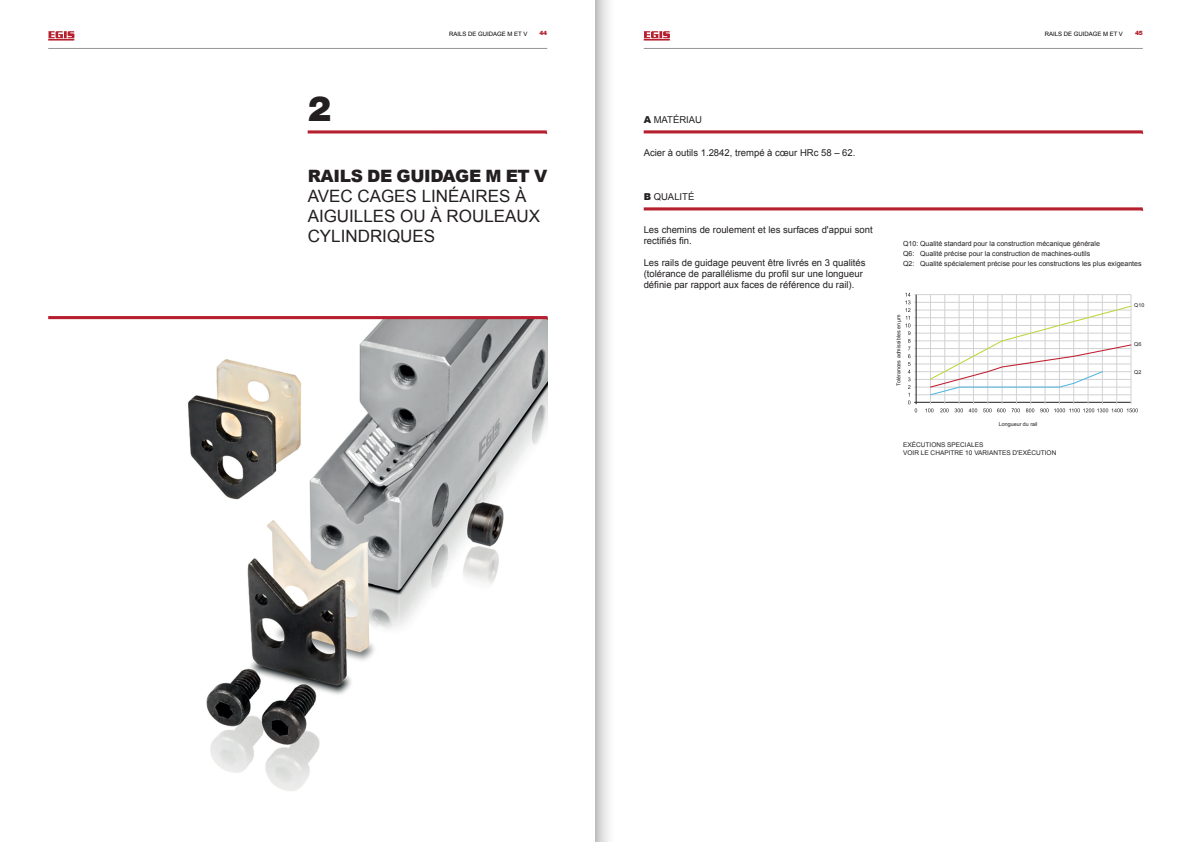
<style>
.page{position:relative;width:1191px;height:842px;background:#fff}
.page>*{position:absolute;margin:0;border:0;box-sizing:border-box;transform-origin:0 0}
.t1{font:900 35px "Helvetica Neue LT Std";color:#231f20}
.t2{font:17px/20px "Arial";color:#231f20}
.t3{font:900 17px "Arial";letter-spacing:-.02em;color:#231f20}
.t4{font:9.5px/11px "Arial";color:#231f20}
.t5{font:7px/10px "Arial";color:#231f20}
.t6{font:6.5px/8px "Arial";color:#231f20}
.t7{font:6px "Arial";color:#000}
.t8{font:900 6px "Helvetica Neue LT Std";color:#b61f2d}
.t9{font:5.3px "Arial";color:#231f20}
.s1{font-weight:900}
</style>
<div class="page">
<img style="left:188px;top:320px;width:359px;height:471px">
<hr style="left:914px;top:317px;width:217px;height:1px;background:#d1d2d4">
<hr style="left:914px;top:325px;width:217px;height:1px;background:#d1d2d4">
<hr style="left:914px;top:302px;width:217px;height:1px;background:#d1d2d4">
<hr style="left:914px;top:294px;width:217px;height:1px;background:#d1d2d4">
<hr style="left:914px;top:310px;width:217px;height:1px;background:#d1d2d4">
<hr style="left:914px;top:348px;width:217px;height:1px;background:#d1d2d4">
<hr style="left:914px;top:356px;width:217px;height:1px;background:#d1d2d4">
<hr style="left:914px;top:333px;width:217px;height:1px;background:#d1d2d4">
<hr style="left:914px;top:341px;width:217px;height:1px;background:#d1d2d4">
<hr style="left:914px;top:379px;width:217px;height:1px;background:#d1d2d4">
<hr style="left:914px;top:387px;width:217px;height:1px;background:#d1d2d4">
<hr style="left:914px;top:395px;width:217px;height:1px;background:#d1d2d4">
<hr style="left:914px;top:402px;width:217px;height:1px;background:#231f20">
<hr style="left:914px;top:364px;width:217px;height:1px;background:#d1d2d4">
<hr style="left:914px;top:371px;width:217px;height:1px;background:#d1d2d4">
<hr style="left:930px;top:295px;width:1px;height:109px;background:#d1d2d4">
<hr style="left:944px;top:295px;width:1px;height:109px;background:#d1d2d4">
<hr style="left:958px;top:295px;width:1px;height:109px;background:#d1d2d4">
<hr style="left:973px;top:295px;width:1px;height:109px;background:#d1d2d4">
<hr style="left:987px;top:295px;width:1px;height:109px;background:#d1d2d4">
<hr style="left:1001px;top:295px;width:1px;height:109px;background:#d1d2d4">
<hr style="left:1016px;top:295px;width:1px;height:109px;background:#d1d2d4">
<hr style="left:1030px;top:295px;width:1px;height:109px;background:#d1d2d4">
<hr style="left:1044px;top:295px;width:1px;height:109px;background:#d1d2d4">
<hr style="left:1059px;top:295px;width:1px;height:109px;background:#d1d2d4">
<hr style="left:1073px;top:295px;width:1px;height:109px;background:#d1d2d4">
<hr style="left:1087px;top:295px;width:1px;height:109px;background:#d1d2d4">
<hr style="left:1102px;top:295px;width:1px;height:109px;background:#d1d2d4">
<hr style="left:1116px;top:295px;width:1px;height:109px;background:#d1d2d4">
<hr style="left:1130px;top:295px;width:1px;height:109px;background:#d1d2d4">
<svg style="left:905px;top:293px;width:12px;height:119px"></svg>
<svg style="left:925px;top:408px;width:8px;height:4px"></svg>
<svg style="left:940px;top:408px;width:8px;height:4px"></svg>
<svg style="left:954px;top:408px;width:23px;height:4px"></svg>
<svg style="left:983px;top:408px;width:8px;height:4px"></svg>
<svg style="left:997px;top:408px;width:8px;height:4px"></svg>
<svg style="left:1011px;top:408px;width:9px;height:4px"></svg>
<svg style="left:1026px;top:408px;width:8px;height:4px"></svg>
<svg style="left:1040px;top:408px;width:8px;height:4px"></svg>
<svg style="left:1054px;top:408px;width:83px;height:4px"></svg>
<svg style="left:928px;top:305px;width:204px;height:91px"></svg>
<svg style="left:308px;top:130px;width:239px;height:4px"></svg>
<svg style="left:48px;top:316px;width:500px;height:4px;background:#bf4a55"></svg>
<svg style="left:643px;top:130px;width:500px;height:4px;background:#c6515c"></svg>
<svg style="left:643px;top:207px;width:500px;height:4px;background:#c6515c"></svg>
<svg style="left:48px;top:31px;width:26px;height:10px"></svg>
<hr style="left:48px;top:48px;width:499px;height:1px;background:#939598">
<hr style="left:643px;top:48px;width:499px;height:1px;background:#939598">
<svg style="left:643px;top:31px;width:27px;height:10px"></svg>
<svg style="left:595px;top:0;width:14px;height:842px;background:#d8d9da"></svg>
<p class="t7" style="left:449px;top:30px;width:80px">RAILS DE GUIDAGE M ET V</p>
<p class="t7" style="left:1044px;top:30px;width:80px">RAILS DE GUIDAGE M ET V</p>
<p class="t8" style="left:539px;top:30px;width:9px">44</p>
<p class="t8" style="left:1135px;top:30px;width:9px">45</p>
<h1 class="t1" style="left:308px;top:88px;width:25px">2</h1>
<h2 class="t3" style="left:308px;top:164px;width:241px">RAILS DE GUIDAGE M ET V</h2>
<h2 class="t2" style="left:308px;top:186px;width:234px">AVEC CAGES LINÉAIRES À<br>AIGUILLES OU À ROULEAUX<br>CYLINDRIQUES</h2>
<p class="t4" style="left:643px;top:114px;width:60px"><span class="s1">A</span> MATÉRIAU</p>
<p class="t4" style="left:643px;top:147px;width:213px">Acier à outils 1.2842, trempé à cœur HRc 58 – 62.</p>
<p class="t4" style="left:643px;top:191px;width:52px"><span class="s1">B</span> QUALITÉ</p>
<p class="t4" style="left:643px;top:224px;width:230px">Les chemins de roulement et les surfaces d'appui sont rectifiés fin.</p>
<p class="t4" style="left:643px;top:257px;width:223px">Les rails de guidage peuvent être livrés en 3 qualités (tolérance de parallélisme du profil sur une longueur définie par rapport aux faces de référence du rail).</p>
<p class="t5" style="left:903px;top:239px;width:240px">Q10: Qualité standard pour la construction mécanique générale<br>Q6: Qualité précise pour la construction de machines-outils<br>Q2: Qualité spécialement précise pour les constructions les plus exigeantes</p>
<p class="t9" style="left:895px;top:386px;width:73px;rotate:-90deg">Tolérances admissibles en µm</p>
<p class="t9" style="left:999px;top:421px;width:40px">Longueur du rail</p>
<p class="t6" style="left:903px;top:441px;width:155px">EXÉCUTIONS SPECIALES<br>VOIR LE CHAPITRE 10 VARIANTES D'EXÉCUTION</p>
<p class="t9" style="left:1134px;top:303px;width:12px">Q10</p>
<p class="t9" style="left:1134px;top:341px;width:9px">Q6</p>
<p class="t9" style="left:1134px;top:369px;width:9px">Q2</p>
</div>
